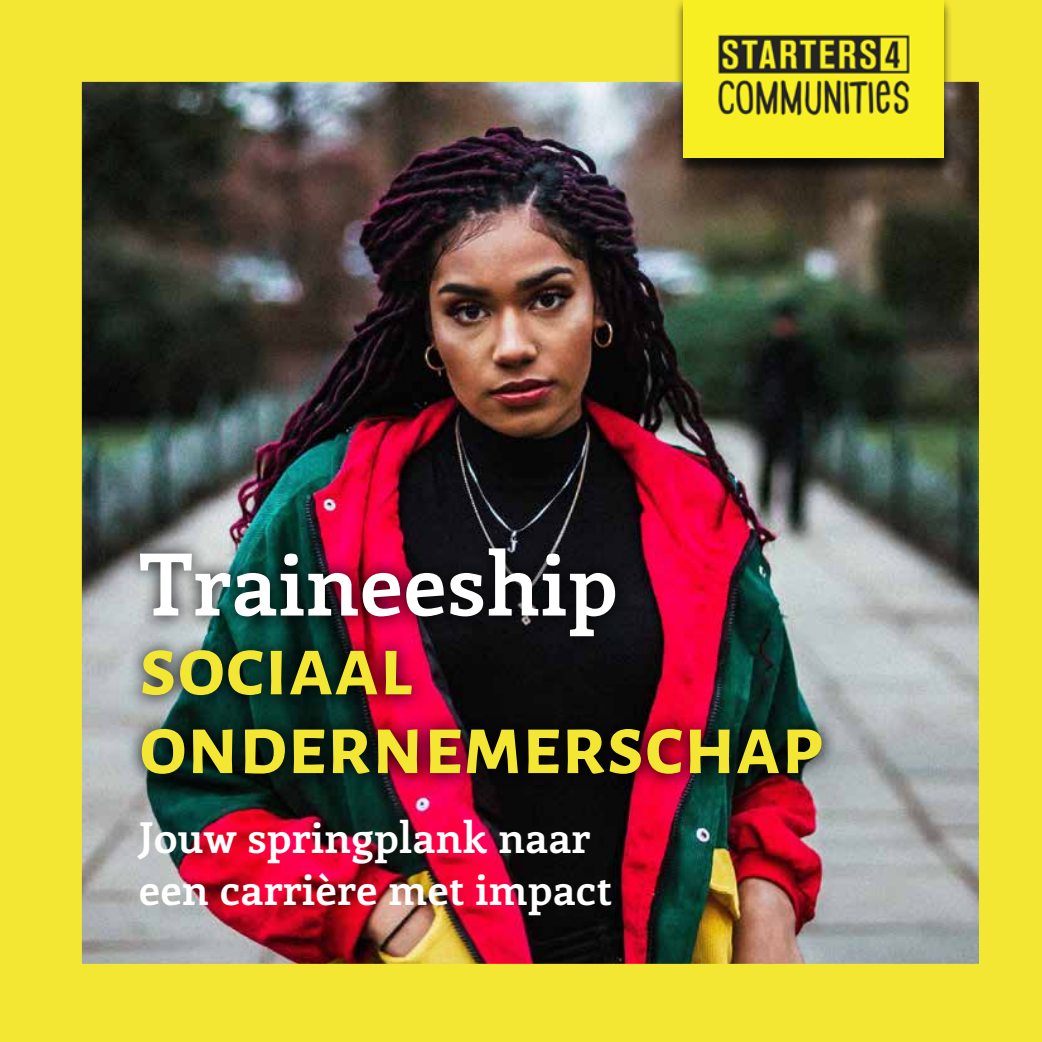
<style>
.page{position:relative;width:1042px;height:1042px;background:#fff}
.page>*{position:absolute;margin:0;border:0;box-sizing:border-box;transform-origin:0 0}
.t1{font:700 86.1px/78.8px "Alegreya Sans SC";color:#f4e733}
.t2{font:700 86.1px "Enriqueta";color:#fff}
.t3{font:700 42.52px/51.1px "Enriqueta";color:#fff}
</style>
<div class="page">
<img style="left:0;top:0;width:1042px;height:1042px">
<img style="left:123px;top:532px;width:714px;height:258px">
<div style="left:674px;top:0;width:278px;height:177px;background:#000;opacity:.75"></div>
<img style="left:684px;top:0;width:259px;height:158px">
<h1 class="t2" style="left:139px;top:523px;width:481px">Traineeship</h1>
<h1 class="t1" style="left:139px;top:621px;width:686px">sociaal ondernemerschap</h1>
<p class="t3" style="left:139px;top:810px;width:474px">Jouw springplank naar een carrière met impact</p>
</div>
